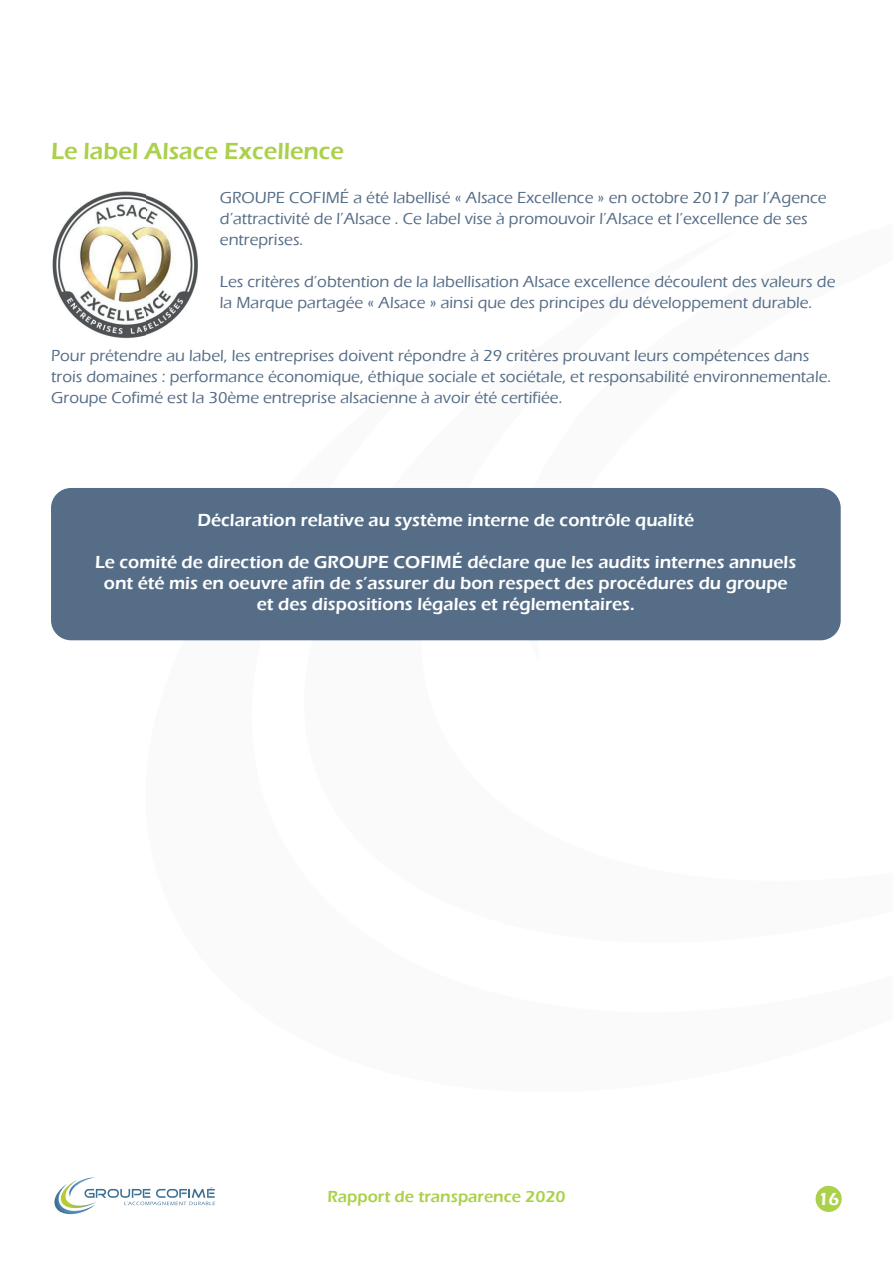
<style>
.page{position:relative;width:893px;height:1263px;background:#fff}
.page>*{position:absolute;margin:0;border:0;box-sizing:border-box;transform-origin:0 0}
.t1{font:600 24px "Eras ITC";color:#abd14b}
.t2{font:600 18px/21px "Eras ITC";color:#fff;text-align:center}
.t3{font:500 16.5px/21px "Eras ITC";color:#556d87}
.t4{font:600 16.5px "Eras ITC";color:#abd14b}
</style>
<div class="page">
<div style="left:815px;top:1186px;width:27px;height:26px;background:#abd14b;border-radius:50%"></div>
<svg style="left:54px;top:1177px;width:161px;height:38px"></svg>
<img style="left:52px;top:191px;width:146px;height:147px">
<div style="left:51px;top:488px;width:790px;height:152px;background:#556d87;border-radius:20px"></div>
<h1 class="t1" style="left:51px;top:137px;width:294px">Le label Alsace Excellence</h1>
<p class="t3" style="left:220px;top:187px;width:608px">GROUPE COFIMÉ a été labellisé « Alsace Excellence » en octobre 2017 par l’Agence d’attractivité de l’Alsace . Ce label vise à promouvoir l’Alsace et l’excellence de ses entreprises.</p>
<p class="t3" style="left:220px;top:271px;width:617px">Les critères d’obtention de la labellisation Alsace excellence découlent des valeurs de la Marque partagée « Alsace » ainsi que des principes du développement durable.</p>
<p class="t3" style="left:51px;top:345px;width:781px">Pour prétendre au label, les entreprises doivent répondre à 29 critères prouvant leurs compétences dans trois domaines : performance économique, éthique sociale et sociétale, et responsabilité environnementale.<br>Groupe Cofimé est la 30ème entreprise alsacienne à avoir été certifiée.</p>
<p class="t2" style="left:197px;top:509px;width:498px">Déclaration relative au système interne de contrôle qualité</p>
<p class="t2" style="left:95px;top:551px;width:703px">Le comité de direction de GROUPE COFIMÉ déclare que les audits internes annuels ont été mis en oeuvre afin de s’assurer du bon respect des procédures du groupe et des dispositions légales et réglementaires.</p>
<p class="t4" style="left:327px;top:1187px;width:240px">Rapport de transparence 2020</p>
<p class="t2" style="left:818px;top:1188px;width:23px">16</p>
</div>
